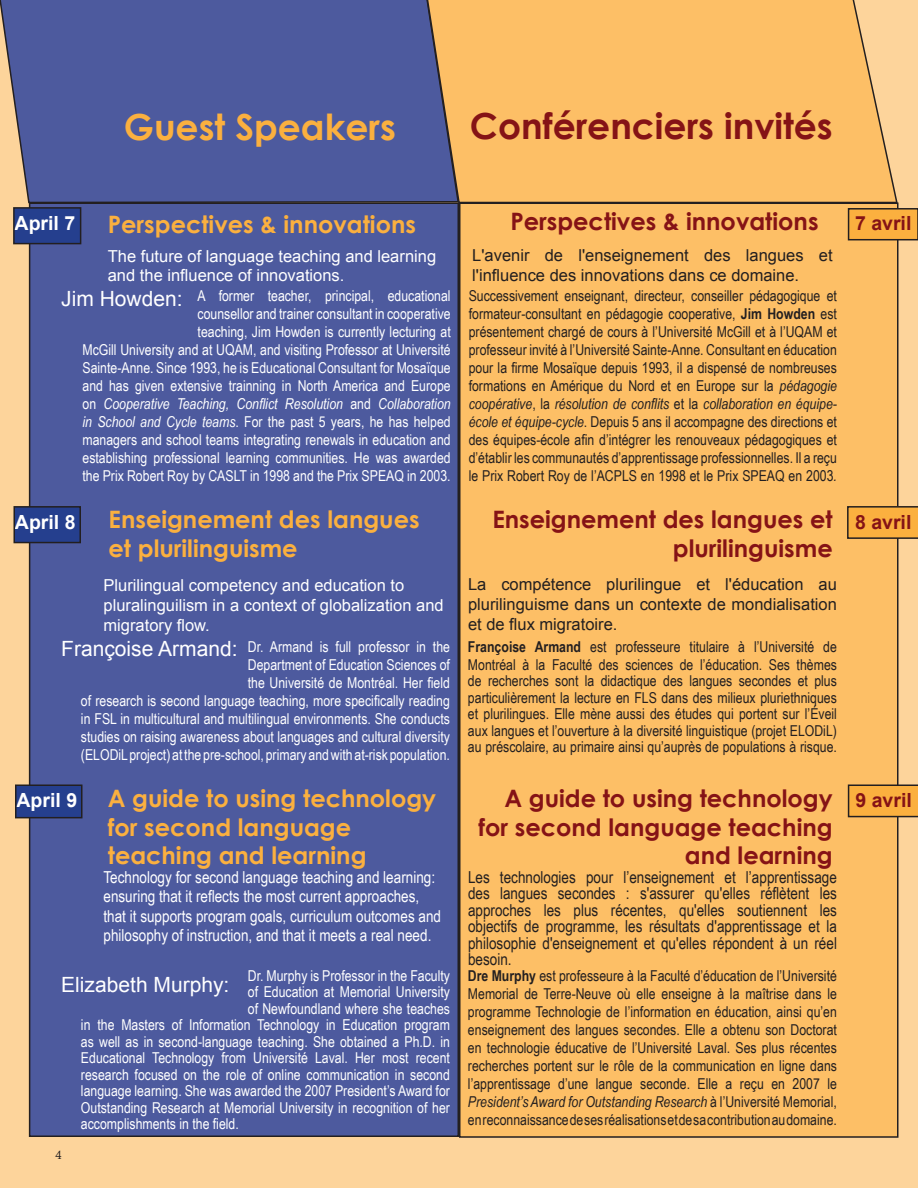
<style>
.page{position:relative;width:918px;height:1188px;background:#fdd49b}
.page>*{position:absolute;margin:0;border:0;box-sizing:border-box;transform-origin:0 0}
.t1{font:700 36px "Century Gothic";color:#851316}
.t2{font:700 36px "Century Gothic";color:#fbb03f}
.t3{font:700 24px/28.8px "Century Gothic";color:#851316}
.t4{font:700 24px/28.8px "Century Gothic";color:#fbb03f}
.t5{font:21px "Arial";color:#fff}
.t6{font:700 19.5px "Arial";color:#fff}
.t7{font:700 19.5px "Arial";color:#851316}
.t8{font:16.5px/16.5px "Arial Narrow";color:#231f20;text-align:justify}
.t9{font:16.5px/19.5px "Arial Narrow";color:#fff}
.t10{font:16.5px/19.8px "Arial";color:#231f20}
.t11{font:16.5px/19.8px "Arial";color:#fff}
.t12{font:15px/18px "Arial Narrow";color:#231f20;text-align:justify}
.t13{font:15px/18px "Arial Narrow";color:#fff;text-align:right}
.t14{font:12px "Calisto";color:#231f20}
.s1{font-style:italic}
.s2{font-weight:700}
.s3{font-family:"Arial";font-size:19.5px}
</style>
<div class="page">
<div style="left:460px;top:203px;width:438px;height:934px;background:#fdbf66"></div>
<div style="left:30px;top:203px;width:428px;height:933px;background:#4d5a9e"></div>
<div style="left:0;top:0;width:417px;height:204px;background:#4d5a9e"></div>
<div style="left:14px;top:208px;width:67px;height:36px;background:#253f8e"></div>
<div style="left:13px;top:207px;width:68px;height:37px;border:2px solid #231f20"></div>
<svg style="left:417px;top:0;width:482px;height:204px;background:#efb76a"></svg>
<div style="left:849px;top:209px;width:69px;height:31px;background:#fbb03f"></div>
<div style="left:848px;top:208px;width:70px;height:32px;border:2px solid #231f20"></div>
<div style="left:14px;top:507px;width:66px;height:36px;background:#253f8e"></div>
<div style="left:13px;top:506px;width:68px;height:37px;border:2px solid #231f20"></div>
<svg style="left:847px;top:506px;width:71px;height:33px;background:#e39f3b"></svg>
<svg style="left:848px;top:784px;width:70px;height:33px;background:#e5a13c"></svg>
<div style="left:16px;top:785px;width:66px;height:33px;background:#253f8e"></div>
<div style="left:15px;top:784px;width:68px;height:34px;border:2px solid #231f20"></div>
<h1 class="t2" style="left:124px;top:99px;width:274px">Guest Speakers</h1>
<h1 class="t1" style="left:470px;top:99px;width:364px">Conférenciers invités</h1>
<h3 class="t6" style="left:15px;top:210px;width:62px">April 7</h3>
<h2 class="t4" style="left:108px;top:209px;width:310px">Perspectives &amp; innovations</h2>
<h2 class="t3" style="left:510px;top:206px;width:310px">Perspectives &amp; innovations</h2>
<p class="t11" style="left:108px;top:246px;width:330px">The future of language teaching and learning and the influence of innovations.</p>
<p class="t10" style="left:472px;top:246px;width:362px">L'avenir de l'enseignement des langues et l'influence des innovations dans ce domaine.</p>
<p class="t13" style="left:82px;top:286px;width:370px">A former teacher, principal, educational<br>counsellor and trainer consultant in cooperative<br>teaching, Jim Howden is currently lecturing at<br>McGill University and at UQAM, and visiting Professor at Université Sainte-Anne. Since 1993, he is Educational Consultant for Mosaïque and has given extensive trainning in North America and Europe on <span class="s1">Cooperative Teaching, Conflict Resolution</span> and <span class="s1">Collaboration in School and Cycle teams</span>. For the past 5 years, he has helped managers and school teams integrating renewals in education and establishing professional learning communities. He was awarded the Prix Robert Roy by CASLT in 1998 and the Prix SPEAQ in 2003.</p>
<p class="t12" style="left:469px;top:286px;width:370px">Successivement enseignant, directeur, conseiller pédagogique et formateur-consultant en pédagogie cooperative, <span class="s2">Jim Howden</span> est présentement chargé de cours à l’Université McGill et à l’UQAM et professeur invité à l’Université Sainte-Anne. Consultant en éducation pour la firme Mosaïque depuis 1993, il a dispensé de nombreuses formations en Amérique du Nord et en Europe sur la <span class="s1">pédagogie coopérative</span>, la <span class="s1">résolution de conflits</span> et la <span class="s1">collaboration en équipe&shy;école et équipe-cycle</span>. Depuis 5 ans il accompagne des directions et des équipes-école afin d’intégrer les renouveaux pédagogiques et d’établir les communautés d’apprentissage professionnelles. Il a reçu le Prix Robert Roy de l’ACPLS en 1998 et le Prix SPEAQ en 2003<span class="s1">.</span></p>
<h3 class="t5" style="left:61px;top:284px;width:123px">Jim Howden:</h3>
<h3 class="t7" style="left:855px;top:211px;width:58px">7 avril</h3>
<h3 class="t6" style="left:15px;top:509px;width:62px">April 8</h3>
<h2 class="t4" style="left:109px;top:504px;width:313px">Enseignement des langues et plurilinguisme</h2>
<h2 class="t3" style="left:673px;top:504px;width:240px;text-indent:-181px">Enseignement des langues et <span class="s3">8 avril </span>plurilinguisme</h2>
<p class="t10" style="left:468px;top:574px;width:370px;text-align:justify">La compétence plurilingue et l'éducation au plurilinguisme dans un contexte de mondialisation et de flux migratoire.</p>
<p class="t11" style="left:103px;top:575px;width:342px">Plurilingual competency and education to pluralinguilism in a context of globalization and migratory flow.</p>
<p class="t13" style="left:81px;top:637px;width:371px">Dr. Armand is full professor in the<br>Department of Education Sciences of<br>the Université de Montréal. Her field<br>of research is second language teaching, more specifically reading in FSL in multicultural and multilingual environments. She conducts studies on raising awareness about languages and cultural diversity (ELODiL project) at the pre-school, primary and with at-risk population.</p>
<p class="t12" style="left:468px;top:637px;width:370px"><span class="s2">Françoise Armand</span> est professeure titulaire à l’Université de<br>Montréal à la Faculté des sciences de l’éducation. Ses thèmes</p>
<h3 class="t5" style="left:61px;top:635px;width:178px">Françoise Armand:</h3>
<p class="t12" style="left:468px;top:672px;width:371px;line-height:16.5px">de recherches sont la didactique des langues secondes et plus particulièrement la lecture en FLS dans des milieux pluriethniques et plurilingues. Elle mène aussi des études qui portent sur l’Éveil aux langues et l’ouverture à la diversité linguistique (projet ELODiL) au préscolaire, au primaire ainsi qu’auprès de populations à risque.</p>
<h3 class="t6" style="left:16px;top:787px;width:62px">April 9</h3>
<h2 class="t4" style="left:108px;top:783px;width:330px">A guide to using technology</h2>
<h3 class="t7" style="left:855px;top:787px;width:58px">9 avril</h3>
<h2 class="t4" style="left:108px;top:811px;width:260px">for second language teaching and learning</h2>
<h2 class="t3" style="left:478px;top:783px;width:356px;text-align:right">A guide to using technology for second language teaching and learning</h2>
<p class="t9" style="left:104px;top:867px;width:339px">Technology for second language teaching and learning: ensuring that it reflects the most current approaches, that it supports program goals, curriculum outcomes and philosophy of instruction, and that it meets a real need.</p>
<p class="t8" style="left:468px;top:868px;width:371px">Les technologies pour l’enseignement et l’apprentissage des langues secondes : s'assurer qu'elles réflètent les approches les plus récentes, qu'elles soutiennent les objectifs de programme, les résultats d'apprentissage et la philosophie d'enseignement et qu'elles répondent à un réel besoin.</p>
<p class="t13" style="left:248px;top:966px;width:204px">Dr. Murphy is Professor in the Faculty</p>
<p class="t13" style="left:248px;top:982px;width:204px">of Education at Memorial University</p>
<p class="t13" style="left:248px;top:999px;width:204px">of Newfoundland where she teaches</p>
<p class="t13" style="left:81px;top:1015px;width:371px">in the Masters of Information Technology in Education program</p>
<p class="t13" style="left:81px;top:1032px;width:371px">as well as in second-language teaching. She obtained a Ph.D. in</p>
<p class="t13" style="left:81px;top:1048px;width:370px">Educational Technology from Université Laval. Her most recent</p>
<p class="t13" style="left:81px;top:1065px;width:370px">research focused on the role of online communication in second</p>
<p class="t13" style="left:81px;top:1081px;width:370px">language learning. She was awarded the 2007 President’s Award for</p>
<p class="t13" style="left:81px;top:1098px;width:370px">Outstanding Research at Memorial University in recognition of her</p>
<p class="t13" style="left:81px;top:1114px;width:159px">accomplishments in the field.</p>
<p class="t12" style="left:468px;top:966px;width:371px"><span class="s2">Dre Murphy</span> est professeure à la Faculté d’éducation de l’Université Memorial de Terre-Neuve où elle enseigne à la maîtrise dans le programme Technologie de l’information en éducation, ainsi qu’en enseignement des langues secondes. Elle a obtenu son Doctorat en technologie éducative de l’Université Laval. Ses plus récentes recherches portent sur le rôle de la communication en ligne dans l’apprentissage d’une langue seconde. Elle a reçu en 2007 le <span class="s1">President’s Award for Outstanding Research</span> à l’Université Memorial, en reconnaissance de ses réalisations et de sa contribution au domaine.</p>
<h3 class="t5" style="left:61px;top:971px;width:170px">Elizabeth Murphy:</h3>
<p class="t14" style="left:56px;top:1148px;width:8px">4</p>
</div>
